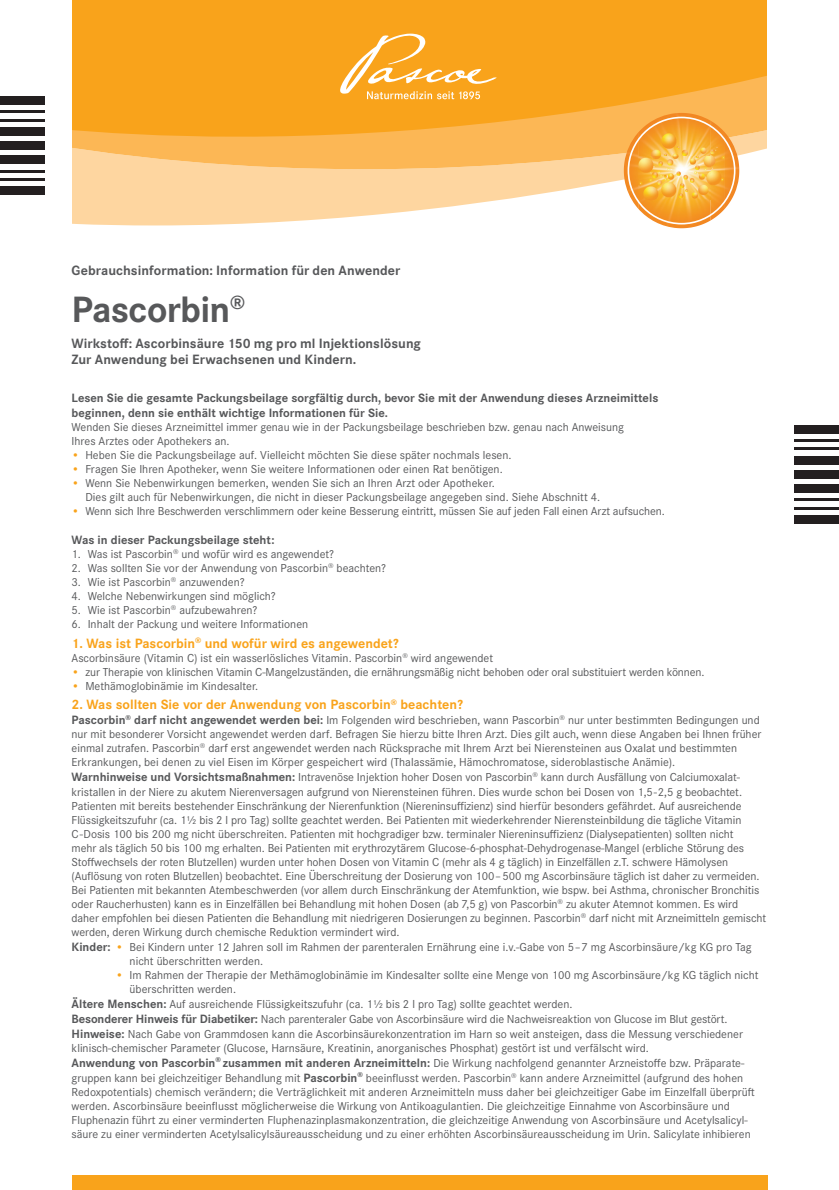
<style>
.page{position:relative;width:839px;height:1190px;background:#fff}
.page>*{position:absolute;margin:0;border:0;box-sizing:border-box;transform-origin:0 0}
.t1{font:700 38px "Corporate S Pro";letter-spacing:-.02em;color:#57585a}
.t2{font:700 14px/16px "Corporate S Pro";letter-spacing:.005em;color:#57585a}
.t3{font:700 14px "Corporate S Pro";color:#f9a31b}
.t4{font:700 12.4px/15px "Corporate S Pro";color:#57585a}
.t5{font:12px/14px "Corporate S Pro";color:#57585a}
.s1{color:#f9a31b}
.s2{font-weight:700;font-size:12.4px}
</style>
<div class="page">
<svg style="left:72px;top:185px;width:666px;height:40px;fill:#fed6a0"></svg>
<svg style="left:72px;top:0;width:695px;height:185px;background:#faad38"></svg>
<svg style="left:340px;top:34px;width:156px;height:65px;background:#f9b240"></svg>
<div style="left:72px;top:1174px;width:694px;height:16px;background:#f9a31b"></div>
<img style="left:637px;top:113px;width:73px;height:4px">
<img style="left:623px;top:132px;width:4px;height:37px">
<img style="left:637px;top:224px;width:47px;height:4px">
<svg style="left:627px;top:117px;width:108px;height:107px;background:#f7b656"></svg>
<div style="left:0;top:187px;width:45px;height:8px;background:#231f20"></div>
<hr style="left:0;top:178px;width:45px;height:3px;background:#231f20">
<hr style="left:0;top:170px;width:45px;height:2px;background:#231f20">
<div style="left:0;top:155px;width:45px;height:9px;background:#231f20"></div>
<div style="left:0;top:141px;width:45px;height:9px;background:#231f20"></div>
<div style="left:0;top:127px;width:45px;height:9px;background:#231f20"></div>
<hr style="left:0;top:119px;width:45px;height:2px;background:#231f20">
<hr style="left:0;top:110px;width:45px;height:3px;background:#231f20">
<div style="left:0;top:96px;width:45px;height:8px;background:#231f20"></div>
<div style="left:793px;top:425px;width:45px;height:8px;background:#231f20"></div>
<hr style="left:793px;top:439px;width:45px;height:3px;background:#231f20">
<hr style="left:793px;top:447px;width:45px;height:3px;background:#231f20">
<div style="left:793px;top:456px;width:45px;height:8px;background:#231f20"></div>
<div style="left:793px;top:470px;width:45px;height:9px;background:#231f20"></div>
<div style="left:793px;top:484px;width:45px;height:9px;background:#231f20"></div>
<hr style="left:793px;top:498px;width:45px;height:3px;background:#231f20">
<hr style="left:793px;top:507px;width:45px;height:3px;background:#231f20">
<div style="left:793px;top:515px;width:45px;height:9px;background:#231f20"></div>
<p class="t2" style="left:71px;top:262px;width:330px">Gebrauchsinformation: Information für den Anwender</p>
<h1 class="t1" style="left:71px;top:279px;width:175px">Pascorbin<sup>®</sup></h1>
<p class="t2" style="left:71px;top:334px;width:351px">Wirkstoff: Ascorbinsäure 150 mg pro ml Injektionslösung<br>Zur Anwendung bei Erwachsenen und Kindern.</p>
<p class="t4" style="left:71px;top:389px;width:588px">Lesen Sie die gesamte Packungsbeilage sorgfältig durch, bevor Sie mit der Anwendung dieses Arzneimittels beginnen, denn sie enthält wichtige Informationen für Sie.</p>
<p class="t5" style="left:71px;top:419px;width:553px">Wenden Sie dieses Arzneimittel immer genau wie in der Packungsbeilage beschrieben bzw. genau nach Anweisung<br>Ihres Arztes oder Apothekers an.</p>
<p class="t5" style="left:71px;top:447px;width:441px"><span class="s1">•</span> Heben Sie die Packungsbeilage auf. Vielleicht möchten Sie diese später nochmals lesen.</p>
<p class="t5" style="left:71px;top:461px;width:432px"><span class="s1">•</span> Fragen Sie Ihren Apotheker, wenn Sie weitere Informationen oder einen Rat benötigen.</p>
<p class="t5" style="left:85px;top:475px;width:516px;text-indent:-14px"><span class="s1">•</span> Wenn Sie Nebenwirkungen bemerken, wenden Sie sich an Ihren Arzt oder Apotheker.<br>Dies gilt auch für Nebenwirkungen, die nicht in dieser Packungsbeilage angegeben sind. Siehe Abschnitt 4.</p>
<p class="t5" style="left:71px;top:503px;width:594px"><span class="s1">•</span> Wenn sich Ihre Beschwerden verschlimmern oder keine Besserung eintritt, müssen Sie auf jeden Fall einen Arzt aufsuchen.</p>
<p class="t4" style="left:71px;top:531px;width:204px">Was in dieser Packungsbeilage steht:</p>
<p class="t5" style="left:71px;top:546px;width:264px">1. Was ist Pascorbin<sup>®</sup> und wofür wird es angewendet?</p>
<p class="t5" style="left:71px;top:560px;width:316px">2. Was sollten Sie vor der Anwendung von Pascorbin<sup>®</sup> beachten?</p>
<p class="t5" style="left:71px;top:574px;width:174px">3. Wie ist Pascorbin<sup>®</sup> anzuwenden?</p>
<p class="t5" style="left:71px;top:588px;width:206px">4. Welche Nebenwirkungen sind möglich?</p>
<p class="t5" style="left:71px;top:602px;width:187px">5. Wie ist Pascorbin<sup>®</sup> aufzubewahren?</p>
<p class="t5" style="left:71px;top:616px;width:238px">6. Inhalt der Packung und weitere Informationen</p>
<p class="t3" style="left:71px;top:632px;width:328px">1. Was ist Pascorbin<sup>®</sup> und wofür wird es angewendet?</p>
<p class="t5" style="left:71px;top:650px;width:423px">Ascorbinsäure (Vitamin C) ist ein wasserlösliches Vitamin. Pascorbin<sup>®</sup> wird angewendet</p>
<p class="t5" style="left:71px;top:664px;width:634px"><span class="s1">•</span> zur Therapie von klinischen Vitamin C-Mangelzuständen, die ernährungsmäßig nicht behoben oder oral substituiert werden können.</p>
<p class="t5" style="left:71px;top:678px;width:188px"><span class="s1">•</span> Methämoglobinämie im Kindesalter.</p>
<p class="t3" style="left:71px;top:693px;width:392px">2. Was sollten Sie vor der Anwendung von Pascorbin<sup>®</sup> beachten?</p>
<p class="t5" style="left:71px;top:712px;width:689px"><span class="s2">Pascorbin</span><sup>®</sup> <span class="s2">darf nicht angewendet werden bei:</span> Im Folgenden wird beschrieben, wann Pascorbin<sup>®</sup> nur unter bestimmten Bedingungen und</p>
<p class="t5" style="left:71px;top:726px;width:691px">nur mit besonderer Vorsicht angewendet werden darf. Befragen Sie hierzu bitte Ihren Arzt. Dies gilt auch, wenn diese Angaben bei Ihnen früher</p>
<p class="t5" style="left:71px;top:740px;width:666px">einmal zutrafen. Pascorbin<sup>®</sup> darf erst angewendet werden nach Rücksprache mit Ihrem Arzt bei Nierensteinen aus Oxalat und bestimmten</p>
<p class="t5" style="left:71px;top:754px;width:605px">Erkrankungen, bei denen zu viel Eisen im Körper gespeichert wird (Thalassämie, Hämochromatose, sideroblastische Anämie).</p>
<p class="t5" style="left:71px;top:769px;width:669px"><span class="s2">Warnhinweise und Vorsichtsmaßnahmen:</span> Intravenöse Injektion hoher Dosen von Pascorbin<sup>®</sup> kann durch Ausfällung von Calciumoxalat-</p>
<p class="t5" style="left:71px;top:783px;width:671px">kristallen in der Niere zu akutem Nierenversagen aufgrund von Nierensteinen führen. Dies wurde schon bei Dosen von 1,5-2,5 g beobachtet.</p>
<p class="t5" style="left:71px;top:797px;width:671px">Patienten mit bereits bestehender Einschränkung der Nierenfunktion (Niereninsuffizienz) sind hierfür besonders gefährdet. Auf ausreichende</p>
<p class="t5" style="left:71px;top:811px;width:671px">Flüssigkeitszufuhr (ca. 1½ bis 2 l pro Tag) sollte geachtet werden. Bei Patienten mit wiederkehrender Nierensteinbildung die tägliche Vitamin</p>
<p class="t5" style="left:71px;top:825px;width:663px">C-Dosis 100 bis 200 mg nicht überschreiten. Patienten mit hochgradiger bzw. terminaler Niereninsuffizienz (Dialysepatienten) sollten nicht</p>
<p class="t5" style="left:71px;top:839px;width:673px">mehr als täglich 50 bis 100 mg erhalten. Bei Patienten mit erythrozytärem Glucose-6-phosphat-Dehydrogenase-Mangel (erbliche Störung des</p>
<p class="t5" style="left:71px;top:853px;width:657px">Stoffwechsels der roten Blutzellen) wurden unter hohen Dosen von Vitamin C (mehr als 4 g täglich) in Einzelfällen z.T. schwere Hämolysen</p>
<p class="t5" style="left:71px;top:867px;width:689px">(Auflösung von roten Blutzellen) beobachtet. Eine Überschreitung der Dosierung von 100 – 500 mg Ascorbinsäure täglich ist daher zu vermeiden.</p>
<p class="t5" style="left:71px;top:881px;width:688px">Bei Patienten mit bekannten Atembeschwerden (vor allem durch Einschränkung der Atemfunktion, wie bspw. bei Asthma, chronischer Bronchitis</p>
<p class="t5" style="left:71px;top:895px;width:667px">oder Raucherhusten) kann es in Einzelfällen bei Behandlung mit hohen Dosen (ab 7,5 g) von Pascorbin<sup>®</sup> zu akuter Atemnot kommen. Es wird</p>
<p class="t5" style="left:71px;top:909px;width:695px">daher empfohlen bei diesen Patienten die Behandlung mit niedrigeren Dosierungen zu beginnen. Pascorbin<sup>®</sup> darf nicht mit Arzneimitteln gemischt</p>
<p class="t5" style="left:71px;top:923px;width:329px">werden, deren Wirkung durch chemische Reduktion vermindert wird.</p>
<p class="t5" style="left:71px;top:938px;width:681px"><span class="s2">Kinder:</span> <span class="s1">•</span> Bei Kindern unter 12 Jahren soll im Rahmen der parenteralen Ernährung eine i.v.-Gabe von 5–7 mg Ascorbinsäure/kg KG pro Tag</p>
<p class="t5" style="left:129px;top:952px;width:135px">nicht überschritten werden.</p>
<p class="t5" style="left:115px;top:966px;width:644px"><span class="s1">•</span> Im Rahmen der Therapie der Methämoglobinämie im Kindesalter sollte eine Menge von 100 mg Ascorbinsäure/kg KG täglich nicht</p>
<p class="t5" style="left:129px;top:980px;width:108px">überschritten werden.</p>
<p class="t5" style="left:71px;top:995px;width:502px"><span class="s2">Ältere Menschen:</span> Auf ausreichende Flüssigkeitszufuhr (ca. 1½ bis 2 l pro Tag) sollte geachtet werden.</p>
<p class="t5" style="left:71px;top:1010px;width:657px"><span class="s2">Besonderer Hinweis für Diabetiker:</span> Nach parenteraler Gabe von Ascorbinsäure wird die Nachweisreaktion von Glucose im Blut gestört.</p>
<p class="t5" style="left:71px;top:1025px;width:672px"><span class="s2">Hinweise:</span> Nach Gabe von Grammdosen kann die Ascorbinsäurekonzentration im Harn so weit ansteigen, dass die Messung verschiedener</p>
<p class="t5" style="left:71px;top:1039px;width:578px">klinisch-chemischer Parameter (Glucose, Harnsäure, Kreatinin, anorganisches Phosphat) gestört ist und verfälscht wird.</p>
<p class="t5" style="left:71px;top:1054px;width:674px"><span class="s2">Anwendung von Pascorbin</span><sup>®</sup> <span class="s2">zusammen mit anderen Arzneimitteln:</span> Die Wirkung nachfolgend genannter Arzneistoffe bzw. Präparate-</p>
<p class="t5" style="left:71px;top:1069px;width:672px">gruppen kann bei gleichzeitiger Behandlung mit <span class="s2">Pascorbin</span><sup>®</sup> beeinflusst werden. Pascorbin<sup>®</sup> kann andere Arzneimittel (aufgrund des hohen</p>
<p class="t5" style="left:71px;top:1083px;width:684px">Redoxpotentials) chemisch verändern; die Verträglichkeit mit anderen Arzneimitteln muss daher bei gleichzeitiger Gabe im Einzelfall überprüft</p>
<p class="t5" style="left:71px;top:1097px;width:659px">werden. Ascorbinsäure beeinflusst möglicherweise die Wirkung von Antikoagulantien. Die gleichzeitige Einnahme von Ascorbinsäure und</p>
<p class="t5" style="left:71px;top:1111px;width:677px">Fluphenazin führt zu einer verminderten Fluphenazinplasmakonzentration, die gleichzeitige Anwendung von Ascorbinsäure und Acetylsalicyl-</p>
<p class="t5" style="left:71px;top:1125px;width:680px">säure zu einer verminderten Acetylsalicylsäureausscheidung und zu einer erhöhten Ascorbinsäureausscheidung im Urin. Salicylate inhibieren</p>
</div>
